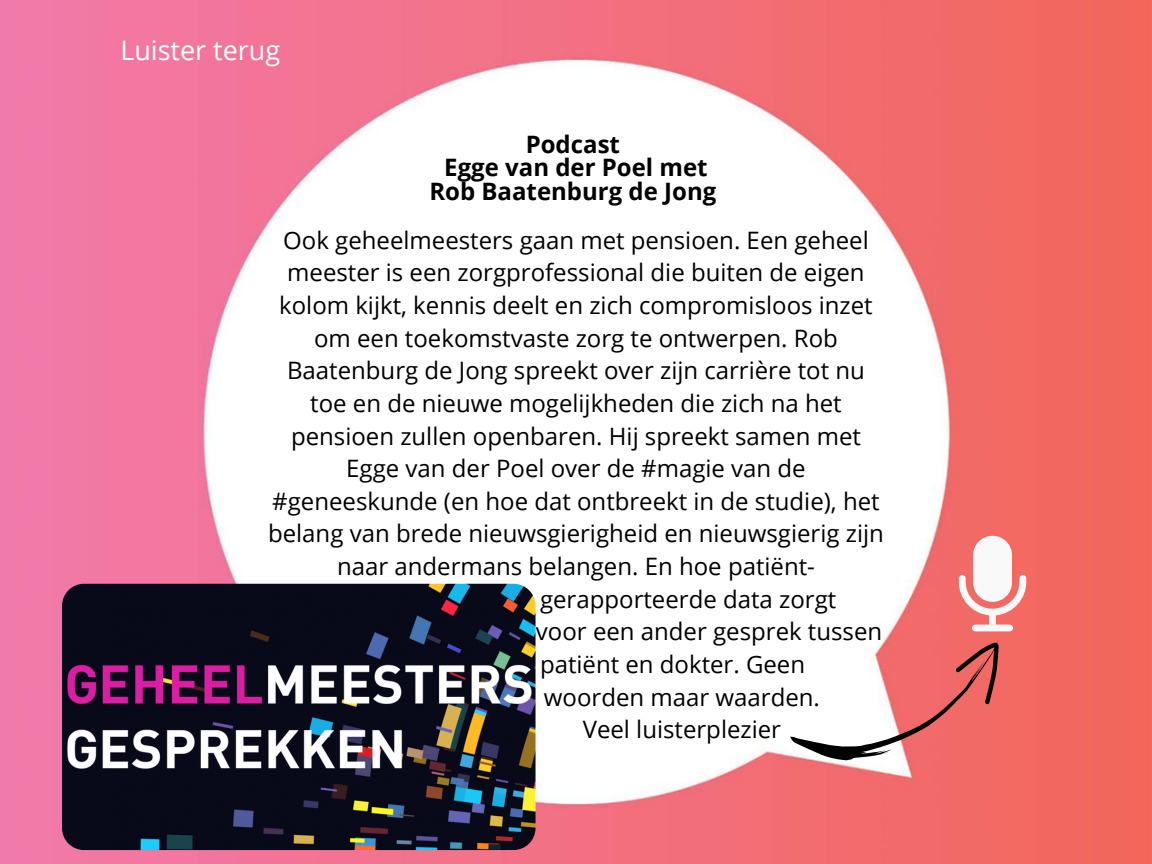
<style>
.page{position:relative;width:1152px;height:864px;background:#fff}
.page>*{position:absolute;margin:0;border:0;box-sizing:border-box;transform-origin:0 0}
.t1{font:27px "Open Sans";color:#fff}
.t2{font:24px/32.7px "Open Sans";color:#000;text-align:center}
.t3{font:700 24px "Open Sans";color:#000}
</style>
<div class="page">
<img style="left:0;top:0;width:1152px;height:864px">
<img style="left:62px;top:584px;width:474px;height:266px;border-radius:22px">
<svg style="left:959px;top:536px;width:67px;height:95px"></svg>
<svg style="left:777px;top:640px;width:245px;height:157px"></svg>
<p class="t1" style="left:120px;top:31px;width:161px">Luister terug</p>
<p class="t3" style="left:526px;top:127px;width:96px">Podcast</p>
<p class="t3" style="left:444px;top:151px;width:265px">Egge van der Poel met</p>
<p class="t3" style="left:429px;top:174px;width:288px">Rob Baatenburg de Jong</p>
<p class="t2" style="left:268px;top:223px;width:617px">Ook geheelmeesters gaan met pensioen. Een geheel meester is een zorgprofessional die buiten de eigen kolom kijkt, kennis deelt en zich compromisloos inzet om een toekomstvaste zorg te ontwerpen. Rob Baatenburg de Jong spreekt over zijn carrière tot nu toe en de nieuwe mogelijkheden die zich na het pensioen zullen openbaren. Hij spreekt samen met Egge van der Poel over de #magie van de #geneeskunde (en hoe dat ontbreekt in de studie), het belang van brede nieuwsgierigheid en nieuwsgierig zijn naar andermans belangen. En hoe patiënt-</p>
<p class="t2" style="left:540px;top:582px;width:298px">gerapporteerde data zorgt</p>
<p class="t2" style="left:536px;top:615px;width:348px">voor een ander gesprek tussen</p>
<p class="t2" style="left:540px;top:647px;width:267px">patiënt en dokter. Geen</p>
<p class="t2" style="left:544px;top:680px;width:278px">woorden maar waarden.</p>
<p class="t2" style="left:583px;top:712px;width:200px">Veel luisterplezier</p>
</div>
